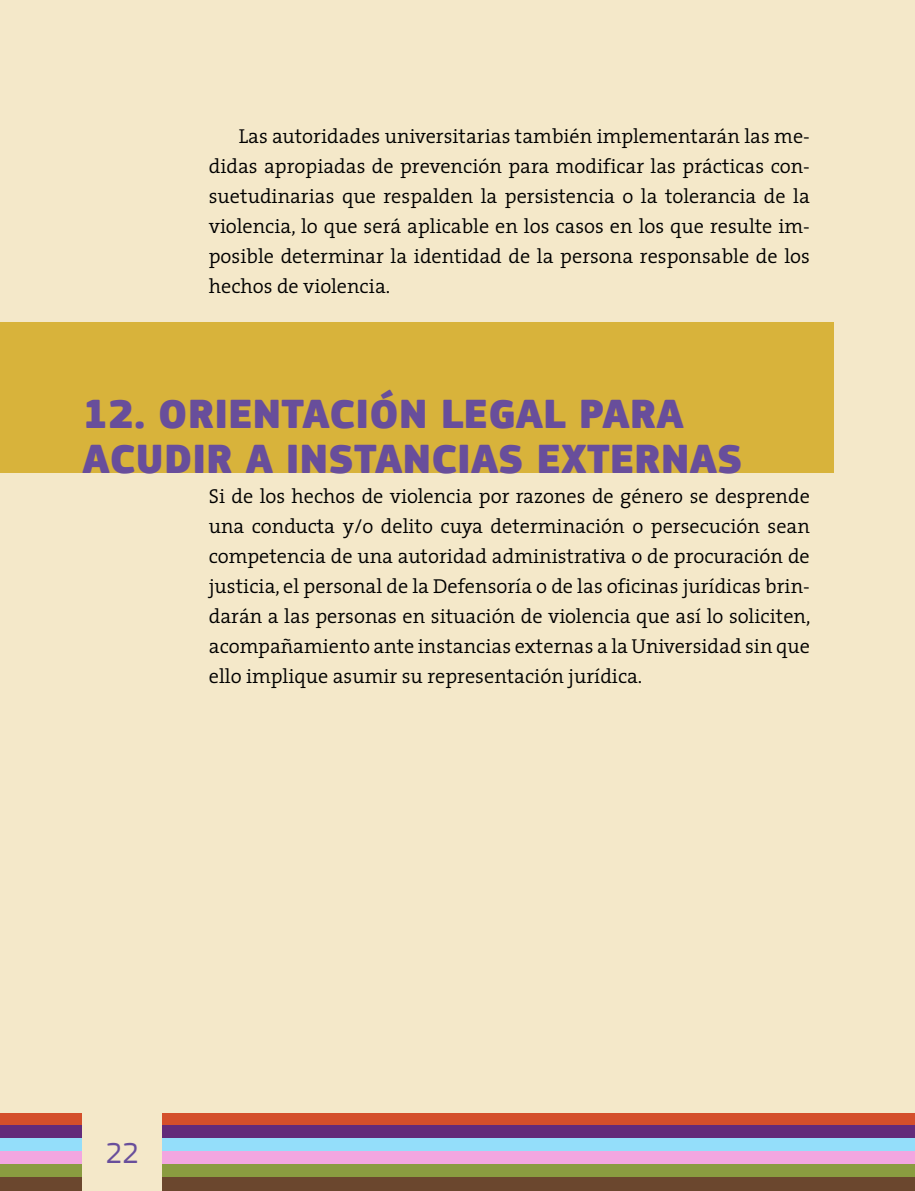
<style>
.page{position:relative;width:915px;height:1191px;background:#fff}
.page>*{position:absolute;margin:0;border:0;box-sizing:border-box;transform-origin:0 0}
.t1{font:900 42px/45px "PF Square Sans Pro";color:#684e9b}
.t2{font:30px "PF Square Sans Pro";color:#684e9b}
.t3{font:300 20.25px/30px "The Serif";color:#000;text-align:justify}
</style>
<div class="page">
<hr style="left:914px;top:0;width:1px;height:1191px;background:#f4e8c9">
<div style="left:0;top:0;width:914px;height:1191px;background:#f4e8c9"></div>
<div style="left:0;top:1113px;width:914px;height:13px;background:#d44f2b"></div>
<div style="left:0;top:1126px;width:914px;height:13px;background:#632b7a"></div>
<div style="left:0;top:1139px;width:914px;height:13px;background:#94defa"></div>
<div style="left:0;top:1152px;width:914px;height:13px;background:#f2a6e0"></div>
<div style="left:0;top:1165px;width:914px;height:13px;background:#8a9c40"></div>
<div style="left:0;top:1178px;width:914px;height:13px;background:#6b472e"></div>
<div style="left:82px;top:1111px;width:80px;height:80px;background:#f4e8c9"></div>
<div style="left:0;top:322px;width:833px;height:150px;background:#d8b33b"></div>
<p class="t3" style="left:209px;top:120px;width:602px;text-indent:30px">Las autoridades universitarias también implementarán las me&shy;didas apropiadas de prevención para modificar las prácticas con&shy;suetudinarias que respalden la persistencia o la tolerancia de la violencia, lo que será aplicable en los casos en los que resulte im&shy;posible determinar la identidad de la persona responsable de los hechos de violencia.</p>
<h1 class="t1" style="left:82px;top:393px;width:661px">12. ORIENTACIÓN LEGAL PARA<br>ACUDIR A INSTANCIAS EXTERNAS</h1>
<p class="t3" style="left:209px;top:480px;width:603px">Si de los hechos de violencia por razones de género se desprende una conducta y/o delito cuya determinación o persecución sean competencia de una autoridad administrativa o de procuración de justicia, el personal de la Defensoría o de las oficinas jurídicas brin&shy;darán a las personas en situación de violencia que así lo soliciten, acompañamiento ante instancias externas a la Universidad sin que ello implique asumir su representación jurídica.</p>
<h2 class="t2" style="left:106px;top:1136px;width:35px">22</h2>
</div>
